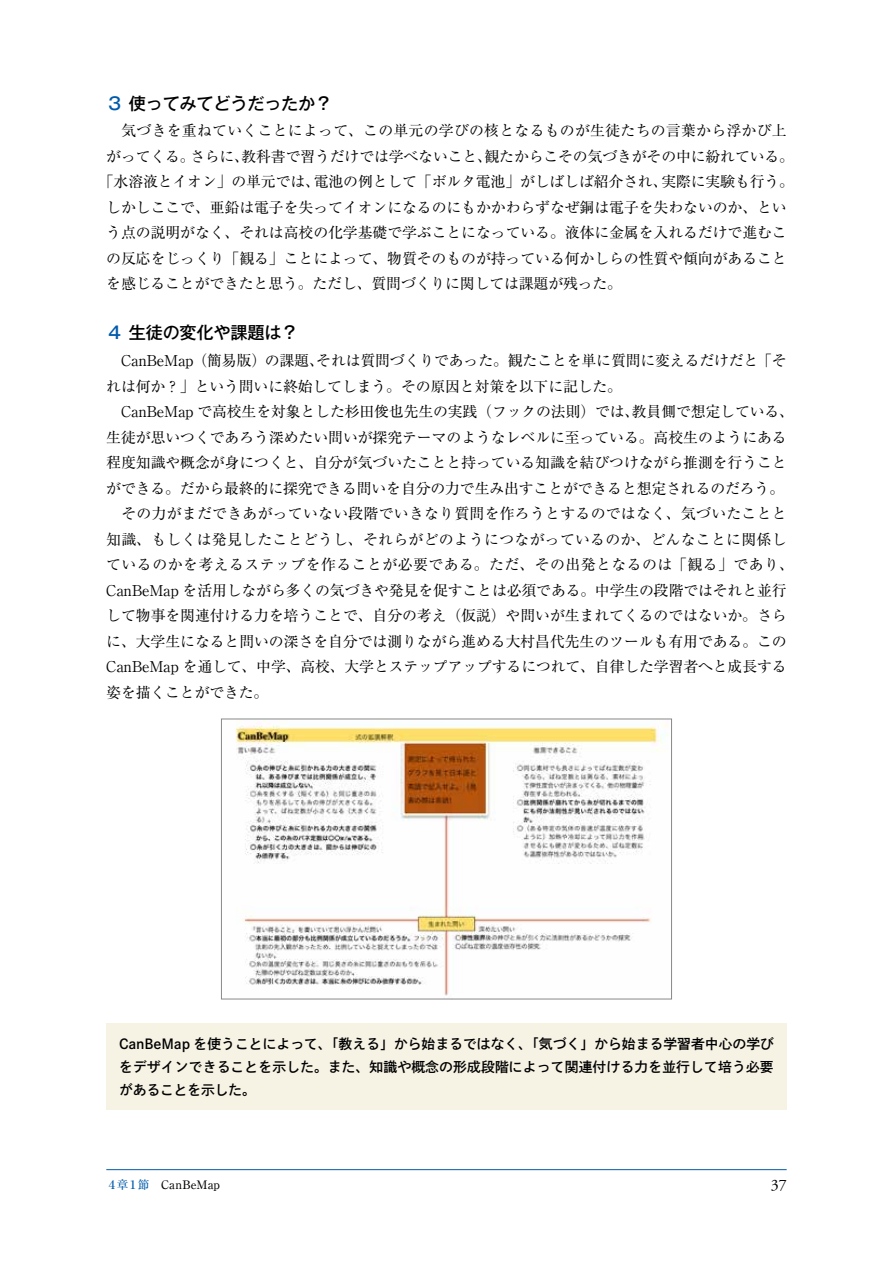
<style>
.page{position:relative;width:893px;height:1263px;background:#fff}
.page>*{position:absolute;margin:0;border:0;box-sizing:border-box;transform-origin:0 0}
.t1{font:500 17.1px "Gothic MB101 Pro";letter-spacing:-.01em;color:#000}
.t2{font:15.9px "Adobe Garamond Pro";color:#000}
.t3{font:14.85px/25.5px "Ryumin Pro";letter-spacing:-.005em;color:#000}
.t4{font:14.85px/25.5px "Ryumin Pro";letter-spacing:.015em;color:#000}
.t5{font:13.8px/23.4px "Shuei Go Kin Std B";letter-spacing:.01em;color:#000;text-align:justify}
.t6{font:500 11.7px "Ryumin Pro";letter-spacing:.005em;color:#000}
.s1{color:#005bac}
</style>
<div class="page">
<div style="left:106px;top:1024px;width:681px;height:86px;background:#f6f3e5"></div>
<img style="left:235px;top:721px;width:433px;height:275px">
<div style="left:221px;top:719px;width:451px;height:280px;border:1px solid #898989"></div>
<hr style="left:106px;top:1169px;width:681px;height:1px;background:#005bac">
<p class="t1" style="left:106px;top:89px;width:227px"><span class="s1">３</span>使ってみてどうだったか?</p>
<p class="t4" style="left:485px;top:117px;width:311px;text-indent:-378px">　気づきを重ねていくことによって、この単元の学びの核となるものが生徒たちの言葉から浮かび上観たからこその気づきがその中に紛れている。</p>
<p class="t3" style="left:241px;top:143px;width:252px">教科書で習うだけでは学べないこと、</p>
<p class="t3" style="left:106px;top:143px;width:90px">がってくる。</p>
<p class="t3" style="left:190px;top:143px;width:61px">さらに、</p>
<p class="t3" style="left:661px;top:168px;width:134px">実際に実験も行う。</p>
<p class="t3" style="left:314px;top:168px;width:355px">電池の例として「ボルタ電池」がしばしば紹介され、</p>
<p class="t3" style="left:106px;top:168px;width:682px;text-indent:-7px">「水溶液とイオン」の単元では、<br>しかしここで、亜鉛は電子を失ってイオンになるのにもかかわらずなぜ銅は電子を失わないのか、という点の説明がなく、それは高校の化学基礎で学ぶことになっている。液体に金属を入れるだけで進むこの反応をじっくり「観る」ことによって、物質そのものが持っている何かしらの性質や傾向があることを感じることができたと思う。ただし、質問づくりに関しては課題が残った。</p>
<p class="t1" style="left:106px;top:319px;width:194px"><span class="s1">４</span>生徒の変化や課題は?</p>
<p class="t3" style="left:316px;top:347px;width:472px">それは質問づくりであった。観たことを単に質問に変えるだけだと「そ</p>
<p class="t3" style="left:106px;top:347px;width:517px">　CanBeMap（簡易版）の課題、<br>れは何か？」という問いに終始してしまう。その原因と対策を以下に記した。</p>
<p class="t3" style="left:106px;top:398px;width:689px">　CanBeMap で高校生を対象とした杉田俊也先生の実践（フックの法則）では、<br>生徒が思いつくであろう深めたい問いが探究テーマのようなレベルに至っている。高校生のようにある程度知識や概念が身につくと、自分が気づいたことと持っている知識を結びつけながら推測を行うことができる。だから最終的に探究できる問いを自分の力で生み出すことができると想定されるのだろう。　その力がまだできあがっていない段階でいきなり質問を作ろうとするのではなく、気づいたことと知識、もしくは発見したことどうし、それらがどのようにつながっているのか、どんなことに関係しているのかを考えるステップを作ることが必要である。ただ、その出発となるのは「観る」であり、CanBeMap を活用しながら多くの気づきや発見を促すことは必須である。中学生の段階ではそれと並行して物事を関連付ける力を培うことで、自分の考え（仮説）や問いが生まれてくるのではないか。さらに、大学生になると問いの深さを自分では測りながら進める大村昌代先生のツールも有用である。このCanBeMap を通して、中学、高校、大学とステップアップするにつれて、自律した学習者へと成長する姿を描くことができた。</p>
<p class="t3" style="left:632px;top:398px;width:164px">教員側で想定している、</p>
<p class="t5" style="left:119px;top:1032px;width:656px">CanBeMap を使うことによって、「教える」から始まるではなく、「気づく」から始まる学習者中心の学びをデザインできることを示した。また、知識や概念の形成段階によって関連付ける力を並行して培う必要があることを示した。</p>
<p class="t6" style="left:106px;top:1175px;width:116px"><span class="s1">４章１節　</span>CanBeMap</p>
<p class="t2" style="left:771px;top:1175px;width:17px">37</p>
</div>
